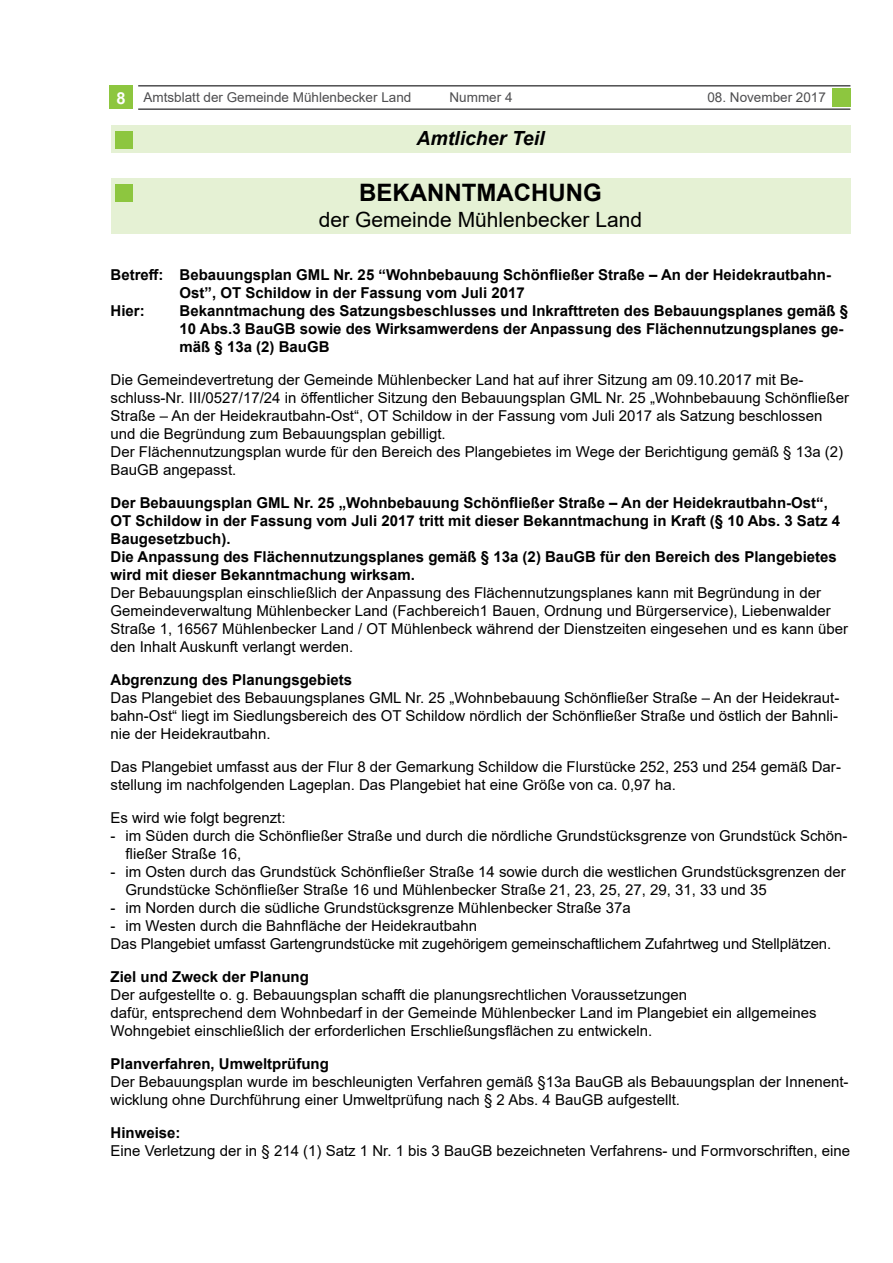
<style>
.page{position:relative;width:893px;height:1263px;background:#fff}
.page>*{position:absolute;margin:0;border:0;box-sizing:border-box;transform-origin:0 0}
.t1{font:700 24px "Arial";color:#000}
.t2{font:21px "Arial";color:#000}
.t3{font:italic 700 19.5px "Arial";color:#000}
.t4{font:15px/18px "Arial";color:#000}
.t5{font:700 15px/18px "Arial";color:#000}
.t6{font:13.5px "Arial";color:#4d4d4f}
.s1{font-weight:700;font-size:16.5px;color:#fff}
</style>
<div class="page">
<div style="left:111px;top:125px;width:739px;height:28px;background:#e5f1d4"></div>
<div style="left:832px;top:89px;width:18px;height:18px;background:#8dc63f"></div>
<div style="left:109px;top:85px;width:24px;height:23px;background:#8dc63f"></div>
<hr style="left:138px;top:85px;width:712px;height:2px;background:#4d4d4f">
<hr style="left:138px;top:108px;width:712px;height:2px;background:#4d4d4f">
<div style="left:115px;top:132px;width:18px;height:17px;background:#8dc63f"></div>
<div style="left:111px;top:179px;width:739px;height:55px;background:#e5f1d4"></div>
<div style="left:115px;top:185px;width:17px;height:17px;background:#8dc63f"></div>
<p class="t6" style="left:117px;top:88px;width:296px"><span class="s1">8</span> Amtsblatt der Gemeinde Mühlenbecker Land</p>
<p class="t6" style="left:449px;top:88px;width:65px">Nummer 4</p>
<p class="t6" style="left:707px;top:88px;width:120px">08. November 2017</p>
<h3 class="t3" style="left:416px;top:125px;width:130px">Amtlicher Teil</h3>
<h1 class="t1" style="left:359px;top:176px;width:244px">BEKANNTMACHUNG</h1>
<h2 class="t2" style="left:319px;top:205px;width:325px">der Gemeinde Mühlenbecker Land</h2>
<p class="t5" style="left:111px;top:266px;width:722px">Betreff: Bebauungsplan GML Nr. 25 “Wohnbebauung Schönfließer Straße – An der Heidekrautbahn-</p>
<p class="t5" style="left:180px;top:284px;width:347px">Ost”, OT Schildow in der Fassung vom Juli 2017</p>
<p class="t5" style="left:111px;top:302px;width:36px">Hier:</p>
<p class="t5" style="left:180px;top:302px;width:670px">Bekanntmachung des Satzungsbeschlusses und Inkrafttreten des Bebauungsplanes gemäß §<br>10 Abs.3 BauGB sowie des Wirksamwerdens der Anpassung des Flächennutzungsplanes ge&shy;mäß § 13a (2) BauGB</p>
<p class="t4" style="left:111px;top:370px;width:740px">Die Gemeindevertretung der Gemeinde Mühlenbecker Land hat auf ihrer Sitzung am 09.10.2017 mit Be&shy;schluss-Nr. III/0527/17/24 in öffentlicher Sitzung den Bebauungsplan GML Nr. 25 „Wohnbebauung Schönfließer Straße – An der Heidekrautbahn-Ost“, OT Schildow in der Fassung vom Juli 2017 als Satzung beschlossen und die Begründung zum Bebauungsplan gebilligt.<br>Der Flächennutzungsplan wurde für den Bereich des Plangebietes im Wege der Berichtigung gemäß § 13a (2)<br>BauGB angepasst.</p>
<p class="t5" style="left:111px;top:494px;width:731px">Der Bebauungsplan GML Nr. 25 „Wohnbebauung Schönfließer Straße – An der Heidekrautbahn-Ost“, OT Schildow in der Fassung vom Juli 2017 tritt mit dieser Bekanntmachung in Kraft (§ 10 Abs. 3 Satz 4<br>Baugesetzbuch).<br>Die Anpassung des Flächennutzungsplanes gemäß § 13a (2) BauGB für den Bereich des Plangebietes wird mit dieser Bekanntmachung wirksam.</p>
<p class="t4" style="left:111px;top:583px;width:739px">Der Bebauungsplan einschließlich der Anpassung des Flächennutzungsplanes kann mit Begründung in der Gemeindeverwaltung Mühlenbecker Land (Fachbereich1 Bauen, Ordnung und Bürgerservice), Liebenwalder Straße 1, 16567 Mühlenbecker Land / OT Mühlenbeck während der Dienstzeiten eingesehen und es kann über den Inhalt Auskunft verlangt werden.</p>
<p class="t5" style="left:111px;top:671px;width:243px">Abgrenzung des Planungsgebiets</p>
<p class="t4" style="left:111px;top:688px;width:730px;text-align:justify">Das Plangebiet des Bebauungsplanes GML Nr. 25 „Wohnbebauung Schönfließer Straße – An der Heidekraut&shy;bahn-Ost“ liegt im Siedlungsbereich des OT Schildow nördlich der Schönfließer Straße und östlich der Bahnli&shy;nie der Heidekrautbahn.</p>
<p class="t4" style="left:111px;top:757px;width:732px">Das Plangebiet umfasst aus der Flur 8 der Gemarkung Schildow die Flurstücke 252, 253 und 254 gemäß Dar&shy;stellung im nachfolgenden Lageplan. Das Plangebiet hat eine Größe von ca. 0,97 ha.</p>
<p class="t4" style="left:111px;top:808px;width:177px">Es wird wie folgt begrenzt:</p>
<p class="t4" style="left:126px;top:826px;width:723px;text-indent:-15px">- im Süden durch die Schönfließer Straße und durch die nördliche Grundstücksgrenze von Grundstück Schön&shy;fließer Straße 16,</p>
<p class="t4" style="left:126px;top:862px;width:722px;text-indent:-15px">- im Osten durch das Grundstück Schönfließer Straße 14 sowie durch die westlichen Grundstücksgrenzen der<br>Grundstücke Schönfließer Straße 16 und Mühlenbecker Straße 21, 23, 25, 27, 29, 31, 33 und 35</p>
<p class="t4" style="left:111px;top:898px;width:522px">- im Norden durch die südliche Grundstücksgrenze Mühlenbecker Straße 37a</p>
<p class="t4" style="left:111px;top:916px;width:722px">- im Westen durch die Bahnfläche der Heidekrautbahn<br>Das Plangebiet umfasst Gartengrundstücke mit zugehörigem gemeinschaftlichem Zufahrtweg und Stellplätzen.</p>
<p class="t5" style="left:111px;top:968px;width:200px">Ziel und Zweck der Planung</p>
<p class="t4" style="left:111px;top:985px;width:707px">Der aufgestellte o. g. Bebauungsplan schafft die planungsrechtlichen Voraussetzungen<br>dafür, entsprechend dem Wohnbedarf in der Gemeinde Mühlenbecker Land im Plangebiet ein allgemeines<br>Wohngebiet einschließlich der erforderlichen Erschließungsflächen zu entwickeln.</p>
<p class="t5" style="left:111px;top:1055px;width:220px">Planverfahren, Umweltprüfung</p>
<p class="t4" style="left:111px;top:1072px;width:740px">Der Bebauungsplan wurde im beschleunigten Verfahren gemäß §13a BauGB als Bebauungsplan der Innenent&shy;wicklung ohne Durchführung einer Umweltprüfung nach § 2 Abs. 4 BauGB aufgestellt.</p>
<p class="t5" style="left:111px;top:1124px;width:72px">Hinweise:</p>
<p class="t4" style="left:111px;top:1141px;width:741px">Eine Verletzung der in § 214 (1) Satz 1 Nr. 1 bis 3 BauGB bezeichneten Verfahrens- und Formvorschriften, eine</p>
</div>
